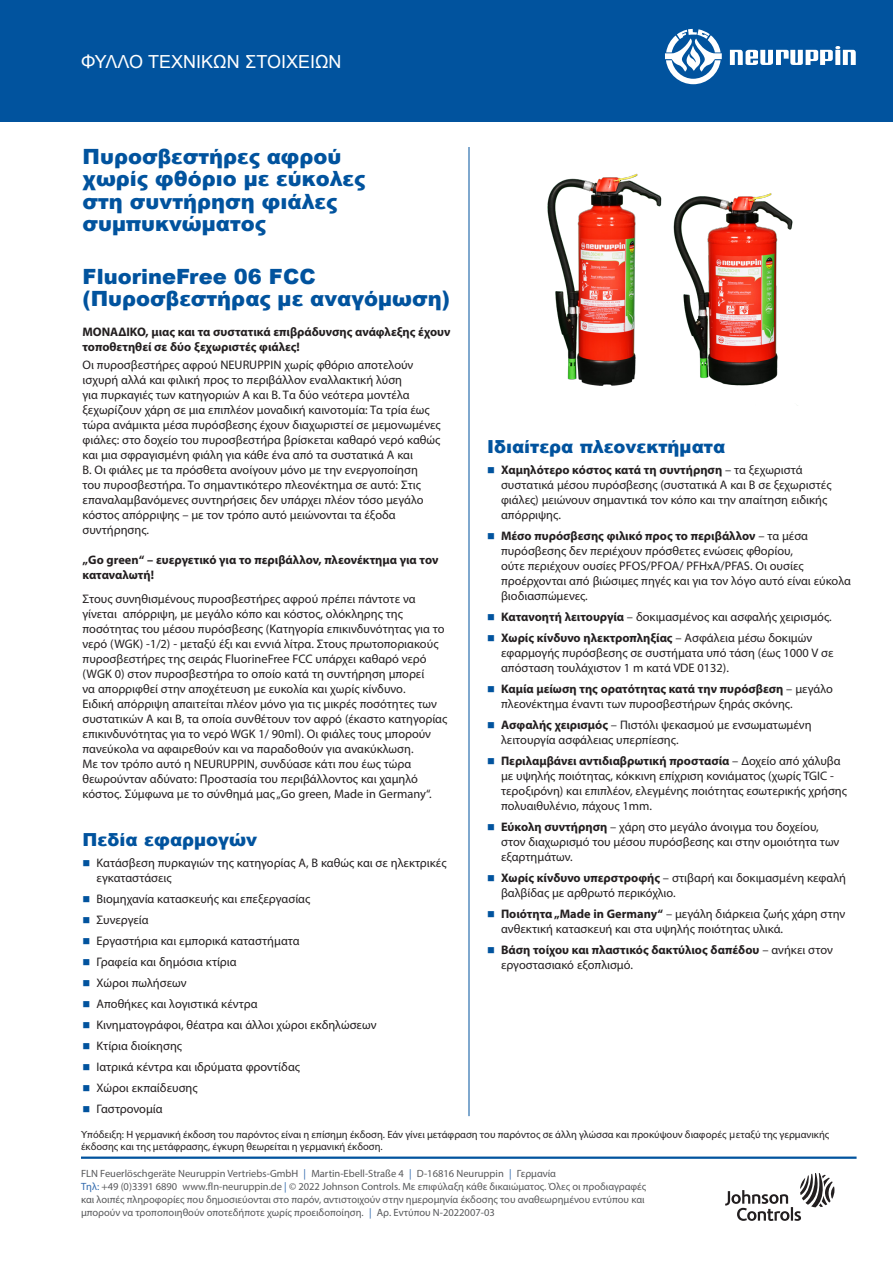
<style>
.page{position:relative;width:893px;height:1263px;background:#fff}
.page>*{position:absolute;margin:0;border:0;box-sizing:border-box;transform-origin:0 0}
._02_Data_Sheet_Heade{font:900 21px/22.5px "Arial";color:#01539e}
._03_12_pt_Blue_Heade{font:900 18px "Arial";color:#01539e}
._01_DATA_SHEET{font:18px "Arial";color:#fff}
._08_Bullet_Text{font:12.3px/15px "Myriad Pro";color:#231f20}
._06_Text_8_25{font:12.3px/15px "Myriad Pro";color:#231f20}
._05_Text_1st_Graph{font:12.3px/15px "Myriad Pro";color:#231f20}
._07_Bullet_Text_1st{font:12.3px/15px "Myriad Pro";color:#231f20}
._04_Bold_Subhead{font:700 12.3px/15px "Myriad Pro";color:#231f20}
._08_Bullet_Text-2{font:700 12.3px/15px "Myriad Pro";color:#231f20}
._27_Tagline-Boilerpl{font:10.5px/13.2px "Myriad Pro";color:#57585a}
._13_Anchor_Figure{font:10.5px/12px "Myriad Pro";color:#231f20}
.s1{color:#01539e}
.s2{font-weight:700}
.s3{font-weight:400}
.s4{font-family:"Univers LT Std"}
.s5{color:#3069ad}
</style>
<div class="page">
<hr style="left:469px;top:147px;width:1px;height:969px;background:#01539e">
<hr style="left:81px;top:1156px;width:775px;height:3px;background:#01539e">
<svg style="left:725px;top:1173px;width:109px;height:48px"></svg>
<div style="left:0;top:0;width:893px;height:122px;background:#01539e"></div>
<svg style="left:665px;top:29px;width:57px;height:55px"></svg>
<svg style="left:730px;top:46px;width:126px;height:19px"></svg>
<img style="left:547px;top:173px;width:115px;height:213px">
<img style="left:673px;top:193px;width:120px;height:193px">
<p class="_01_DATA_SHEET" style="left:81px;top:49px;width:262px">ΦΥΛΛΟ ΤΕΧΝΙΚΩΝ ΣΤΟΙΧΕΙΩΝ</p>
<p class="_02_Data_Sheet_Heade" style="left:82px;top:144px;width:284px">Πυροσβεστήρες αφρού χωρίς φθόριο με εύκολες στη συντήρηση φιάλες συμπυκνώματος</p>
<p class="_02_Data_Sheet_Heade" style="left:82px;top:264px;width:369px">FluorineFree 06 FCC (Πυροσβεστήρας με αναγόμωση)</p>
<p class="_04_Bold_Subhead" style="left:82px;top:324px;width:369px">ΜΟΝΑΔΙΚΟ, μιας και τα συστατικά επιβράδυνσης ανάφλεξης έχουν τοποθετηθεί σε δύο ξεχωριστές φιάλες!</p>
<p class="_05_Text_1st_Graph" style="left:82px;top:357px;width:360px">Οι πυροσβεστήρες αφρού NEURUPPIN χωρίς φθόριο αποτελούν ισχυρή αλλά και φιλική προς το περιβάλλον εναλλακτική λύση<br>για πυρκαγιές των κατηγοριών A και B. Τα δύο νεότερα μοντέλα ξεχωρίζουν χάρη σε μια επιπλέον μοναδική καινοτομία: Τα τρία έως τώρα ανάμικτα μέσα πυρόσβεσης έχουν διαχωριστεί σε μεμονωμένες φιάλες: στο δοχείο του πυροσβεστήρα βρίσκεται καθαρό νερό καθώς και μια σφραγισμένη φιάλη για κάθε ένα από τα συστατικά A και<br>B. Οι φιάλες με τα πρόσθετα ανοίγουν μόνο με την ενεργοποίηση<br>του πυροσβεστήρα. Το σημαντικότερο πλεονέκτημα σε αυτό: Στις επαναλαμβανόμενες συντηρήσεις δεν υπάρχει πλέον τόσο μεγάλο κόστος απόρριψης – με τον τρόπο αυτό μειώνονται τα έξοδα συντήρησης.</p>
<p class="_04_Bold_Subhead" style="left:82px;top:552px;width:357px">„Go green“ – ευεργετικό για το περιβάλλον, πλεονέκτημα για τον καταναλωτή!</p>
<p class="_06_Text_8_25" style="left:82px;top:591px;width:366px">Στους συνηθισμένους πυροσβεστήρες αφρού πρέπει πάντοτε να γίνεται απόρριψη, με μεγάλο κόπο και κόστος, ολόκληρης της ποσότητας του μέσου πυρόσβεσης (Κατηγορία επικινδυνότητας για το νερό (WGK) -1/2) - μεταξύ έξι και εννιά λίτρα. Στους πρωτοποριακούς πυροσβεστήρες της σειράς FluorineFree FCC υπάρχει καθαρό νερό (WGK 0) στον πυροσβεστήρα το οποίο κατά τη συντήρηση μπορεί<br>να απορριφθεί στην αποχέτευση με ευκολία και χωρίς κίνδυνο.<br>Ειδική απόρριψη απαιτείται πλέον μόνο για τις μικρές ποσότητες των συστατικών A και B, τα οποία συνθέτουν τον αφρό (έκαστο κατηγορίας επικινδυνότητας για το νερό WGK 1/ 90ml). Οι φιάλες τους μπορούν πανεύκολα να αφαιρεθούν και να παραδοθούν για ανακύκλωση.<br>Με τον τρόπο αυτό η NEURUPPIN, συνδύασε κάτι που έως τώρα θεωρούνταν αδύνατο: Προστασία του περιβάλλοντος και χαμηλό κόστος. Σύμφωνα με το σύνθημά μας „Go green, Made in Germany“.</p>
<p class="_03_12_pt_Blue_Heade" style="left:82px;top:827px;width:176px">Πεδία εφαρμογών</p>
<p class="_07_Bullet_Text_1st" style="left:97px;top:855px;width:351px;text-indent:-14px"><span class="s1">■</span> Κατάσβεση πυρκαγιών της κατηγορίας A, B καθώς και σε ηλεκτρικές εγκαταστάσεις</p>
<p class="_08_Bullet_Text" style="left:82px;top:891px;width:229px"><span class="s1">■</span> Βιομηχανία κατασκευής και επεξεργασίας</p>
<p class="_08_Bullet_Text" style="left:82px;top:912px;width:67px"><span class="s1">■</span> Συνεργεία</p>
<p class="_08_Bullet_Text" style="left:82px;top:933px;width:219px"><span class="s1">■</span> Εργαστήρια και εμπορικά καταστήματα</p>
<p class="_08_Bullet_Text" style="left:82px;top:954px;width:156px"><span class="s1">■</span> Γραφεία και δημόσια κτίρια</p>
<p class="_08_Bullet_Text" style="left:82px;top:975px;width:106px"><span class="s1">■</span> Χώροι πωλήσεων</p>
<p class="_08_Bullet_Text" style="left:82px;top:996px;width:177px"><span class="s1">■</span> Αποθήκες και λογιστικά κέντρα</p>
<p class="_08_Bullet_Text" style="left:82px;top:1017px;width:295px"><span class="s1">■</span> Κινηματογράφοι, θέατρα και άλλοι χώροι εκδηλώσεων</p>
<p class="_08_Bullet_Text" style="left:82px;top:1038px;width:101px"><span class="s1">■</span> Κτίρια διοίκησης</p>
<p class="_08_Bullet_Text" style="left:82px;top:1059px;width:219px"><span class="s1">■</span> Ιατρικά κέντρα και ιδρύματα φροντίδας</p>
<p class="_08_Bullet_Text" style="left:82px;top:1080px;width:117px"><span class="s1">■</span> Χώροι εκπαίδευσης</p>
<p class="_08_Bullet_Text" style="left:82px;top:1101px;width:82px"><span class="s1">■</span> Γαστρονομία</p>
<p class="_03_12_pt_Blue_Heade" style="left:487px;top:434px;width:240px">Ιδιαίτερα πλεονεκτήματα</p>
<p class="_07_Bullet_Text_1st" style="left:501px;top:462px;width:332px;text-indent:-14px"><span class="s1">■</span> <span class="s2">Χαμηλότερο κόστος κατά τη συντήρηση</span> – τα ξεχωριστά συστατικά μέσου πυρόσβεσης (συστατικά A και B σε ξεχωριστές φιάλες) μειώνουν σημαντικά τον κόπο και την απαίτηση ειδικής απόρριψης.</p>
<p class="_08_Bullet_Text" style="left:501px;top:528px;width:351px;text-indent:-14px"><span class="s1">■</span> <span class="s2">Μέσο πυρόσβεσης φιλικό προς το περιβάλλον</span> – τα μέσα πυρόσβεσης δεν περιέχουν πρόσθετες ενώσεις φθορίου,<br>ούτε περιέχουν ουσίες PFOS/PFOA/ PFHxA/PFAS. Οι ουσίες προέρχονται από βιώσιμες πηγές και για τον λόγο αυτό είναι εύκολα βιοδιασπώμενες.</p>
<p class="_08_Bullet_Text" style="left:487px;top:609px;width:346px"><span class="s1">■</span> <span class="s2">Κατανοητή λειτουργία</span> – δοκιμασμένος και ασφαλής χειρισμός.</p>
<p class="_08_Bullet_Text" style="left:501px;top:630px;width:334px;text-indent:-14px"><span class="s1">■</span> <span class="s2">Χωρίς κίνδυνο ηλεκτροπληξίας</span> – Ασφάλεια μέσω δοκιμών εφαρμογής πυρόσβεσης σε συστήματα υπό τάση (έως 1000 V σε απόσταση τουλάχιστον 1 m κατά VDE 0132).</p>
<p class="_08_Bullet_Text" style="left:501px;top:681px;width:333px;text-indent:-14px"><span class="s1">■</span> <span class="s2">Καμία μείωση της ορατότητας κατά την πυρόσβεση</span> – μεγάλο πλεονέκτημα έναντι των πυροσβεστήρων ξηράς σκόνης.</p>
<p class="_08_Bullet_Text" style="left:501px;top:717px;width:312px;text-indent:-14px"><span class="s1">■</span> <span class="s2">Ασφαλής χειρισμός</span> – Πιστόλι ψεκασμού με ενσωματωμένη λειτουργία ασφάλειας υπερπίεσης.</p>
<p class="_08_Bullet_Text" style="left:501px;top:753px;width:347px;text-indent:-14px"><span class="s1">■</span> <span class="s2">Περιλαμβάνει αντιδιαβρωτική προστασία</span> – Δοχείο από χάλυβα με υψηλής ποιότητας, κόκκινη επίχριση κονιάματος (χωρίς TGIC - τεροξιρόνη) και επιπλέον, ελεγμένης ποιότητας εσωτερικής χρήσης πολυαιθυλένιο, πάχους 1mm.</p>
<p class="_08_Bullet_Text" style="left:501px;top:819px;width:340px;text-indent:-14px"><span class="s1">■</span> <span class="s2">Εύκολη συντήρηση</span> – χάρη στο μεγάλο άνοιγμα του δοχείου, στον διαχωρισμό του μέσου πυρόσβεσης και στην ομοιότητα των εξαρτημάτων.</p>
<p class="_08_Bullet_Text" style="left:501px;top:870px;width:347px;text-indent:-14px"><span class="s1">■</span> <span class="s2">Χωρίς κίνδυνο υπερστροφής</span> – στιβαρή και δοκιμασμένη κεφαλή βαλβίδας με αρθρωτό περικόχλιο.</p>
<p class="_08_Bullet_Text" style="left:501px;top:906px;width:346px;text-indent:-14px"><span class="s1">■</span> <span class="s2">Ποιότητα „Made in Germany“</span> – μεγάλη διάρκεια ζωής χάρη στην ανθεκτική κατασκευή και στα υψηλής ποιότητας υλικά.</p>
<p class="_08_Bullet_Text-2" style="left:501px;top:942px;width:333px;text-indent:-14px"><span class="s1">■</span> Βάση τοίχου και πλαστικός δακτύλιος δαπέδου <span class="s3">– ανήκει στον εργοστασιακό εξοπλισμό.</span></p>
<p class="_13_Anchor_Figure" style="left:81px;top:1128px;width:750px">Υπόδειξη: Η γερμανική έκδοση του παρόντος είναι η επίσημη έκδοση. Εάν γίνει μετάφραση του παρόντος σε άλλη γλώσσα και προκύψουν διαφορές <span class="s4">μ</span>εταξύ της γερμανικής έκδοσης και της μετάφρασης, έγκυρη θεωρείται η γερμανική έκδοση.</p>
<p class="_27_Tagline-Boilerpl" style="left:81px;top:1166px;width:567px">FLN Feuerlöschgeräte Neuruppin Vertriebs-GmbH <span class="s5">|</span> Martin-Ebell-Straße 4 <span class="s5">|</span> D-16816 Neuruppin <span class="s5">|</span> Γερμανία<br><span class="s5">Τηλ:</span> +49 (0)3391 6890 www.fln-neuruppin.de <span class="s5">|</span> © 2022 Johnson Controls. Με επιφύλαξη κάθε δικαιώματος. Όλες οι προδιαγραφές και λοιπές πληροφορίες που δημοσιεύονται στο παρόν, αντιστοιχούν στην ημερομηνία έκδοσης του αναθεωρημένου εντύπου και μπορούν να τροποποιηθούν οποτεδήποτε χωρίς προειδοποίηση. <span class="s5">|</span> Αρ. Εντύπου N-2022007-03</p>
</div>
